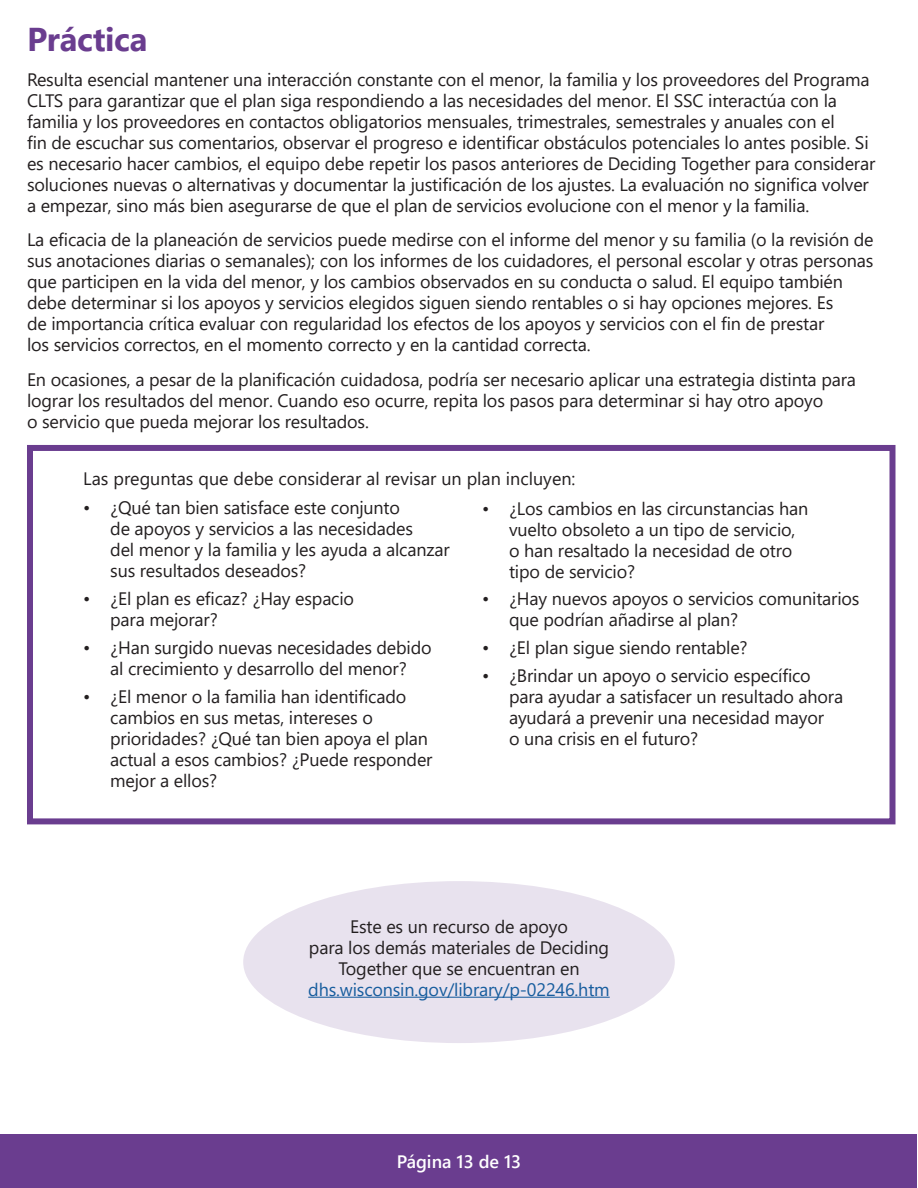
<style>
.page{position:relative;width:918px;height:1188px;background:#fff}
.page>*{position:absolute;margin:0;border:0;box-sizing:border-box;transform-origin:0 0}
.t1{font:700 33px "Segoe UI";letter-spacing:-.01em;color:#6a3d8f}
.t2{font:18px/21px "Segoe UI";letter-spacing:-.01em;color:#231f20}
.t3{font:18px "Segoe UI";letter-spacing:-.01em;color:#175d9e}
.t4{font:600 18px "Segoe UI";color:#fff}
</style>
<div class="page">
<svg style="left:27px;top:445px;width:869px;height:380px"></svg>
<div style="left:1px;top:1134px;width:916px;height:54px;background:#6a3d8f"></div>
<div style="left:243px;top:881px;width:432px;height:162px;background:#e8e2ee;border-radius:50%"></div>
<hr style="left:308px;top:997px;width:302px;height:1px;background:#175d9e">
<h1 class="t1" style="left:27px;top:8px;width:122px">Práctica</h1>
<p class="t2" style="left:27px;top:67px;width:850px">Resulta esencial mantener una interacción constante con el menor, la familia y los proveedores del Programa CLTS para garantizar que el plan siga respondiendo a las necesidades del menor. El SSC interactúa con la familia y los proveedores en contactos obligatorios mensuales, trimestrales, semestrales y anuales con el<br>fin de escuchar sus comentarios, observar el progreso e identificar obstáculos potenciales lo antes posible. Si es necesario hacer cambios, el equipo debe repetir los pasos anteriores de Deciding Together para considerar soluciones nuevas o alternativas y documentar la justificación de los ajustes. La evaluación no significa volver a empezar, sino más bien asegurarse de que el plan de servicios evolucione con el menor y la familia.</p>
<p class="t2" style="left:27px;top:228px;width:848px">La eficacia de la planeación de servicios puede medirse con el informe del menor y su familia (o la revisión de sus anotaciones diarias o semanales); con los informes de los cuidadores, el personal escolar y otras personas que participen en la vida del menor, y los cambios observados en su conducta o salud. El equipo también debe determinar si los apoyos y servicios elegidos siguen siendo rentables o si hay opciones mejores. Es<br>de importancia crítica evaluar con regularidad los efectos de los apoyos y servicios con el fin de prestar<br>los servicios correctos, en el momento correcto y en la cantidad correcta.</p>
<p class="t2" style="left:27px;top:367px;width:831px">En ocasiones, a pesar de la planificación cuidadosa, podría ser necesario aplicar una estrategia distinta para lograr los resultados del menor. Cuando eso ocurre, repita los pasos para determinar si hay otro apoyo<br>o servicio que pueda mejorar los resultados.</p>
<p class="t2" style="left:83px;top:467px;width:494px">Las preguntas que debe considerar al revisar un plan incluyen:</p>
<p class="t2" style="left:110px;top:496px;width:341px;text-indent:-27px">• ¿Qué tan bien satisface este conjunto<br>de apoyos y servicios a las necesidades<br>del menor y la familia y les ayuda a alcanzar sus resultados deseados?</p>
<p class="t2" style="left:110px;top:587px;width:245px;text-indent:-27px">• ¿El plan es eficaz? ¿Hay espacio para mejorar?</p>
<p class="t2" style="left:83px;top:636px;width:350px;text-align:center">• ¿Han surgido nuevas necesidades debido al crecimiento y desarrollo del menor?</p>
<p class="t2" style="left:110px;top:684px;width:324px;text-indent:-27px">• ¿El menor o la familia han identificado cambios en sus metas, intereses o prioridades? ¿Qué tan bien apoya el plan actual a esos cambios? ¿Puede responder mejor a ellos?</p>
<p class="t2" style="left:509px;top:496px;width:301px;text-indent:-27px">• ¿Los cambios en las circunstancias han vuelto obsoleto a un tipo de servicio, o han resaltado la necesidad de otro tipo de servicio?</p>
<p class="t2" style="left:509px;top:587px;width:352px;text-indent:-27px">• ¿Hay nuevos apoyos o servicios comunitarios que podrían añadirse al plan?</p>
<p class="t2" style="left:482px;top:636px;width:267px">• ¿El plan sigue siendo rentable?</p>
<p class="t2" style="left:509px;top:663px;width:336px;text-indent:-27px">• ¿Brindar un apoyo o servicio específico para ayudar a satisfacer un resultado ahora ayudará a prevenir una necesidad mayor<br>o una crisis en el futuro?</p>
<p class="t2" style="left:309px;top:914px;width:302px;text-align:center">Este es un recurso de apoyo<br>para los demás materiales de Deciding<br>Together que se encuentran en</p>
<p class="t3" style="left:308px;top:972px;width:303px">dhs.wisconsin.gov/library/p-02246.htm</p>
<p class="t4" style="left:397px;top:1144px;width:126px">Página 13 de 13</p>
</div>
